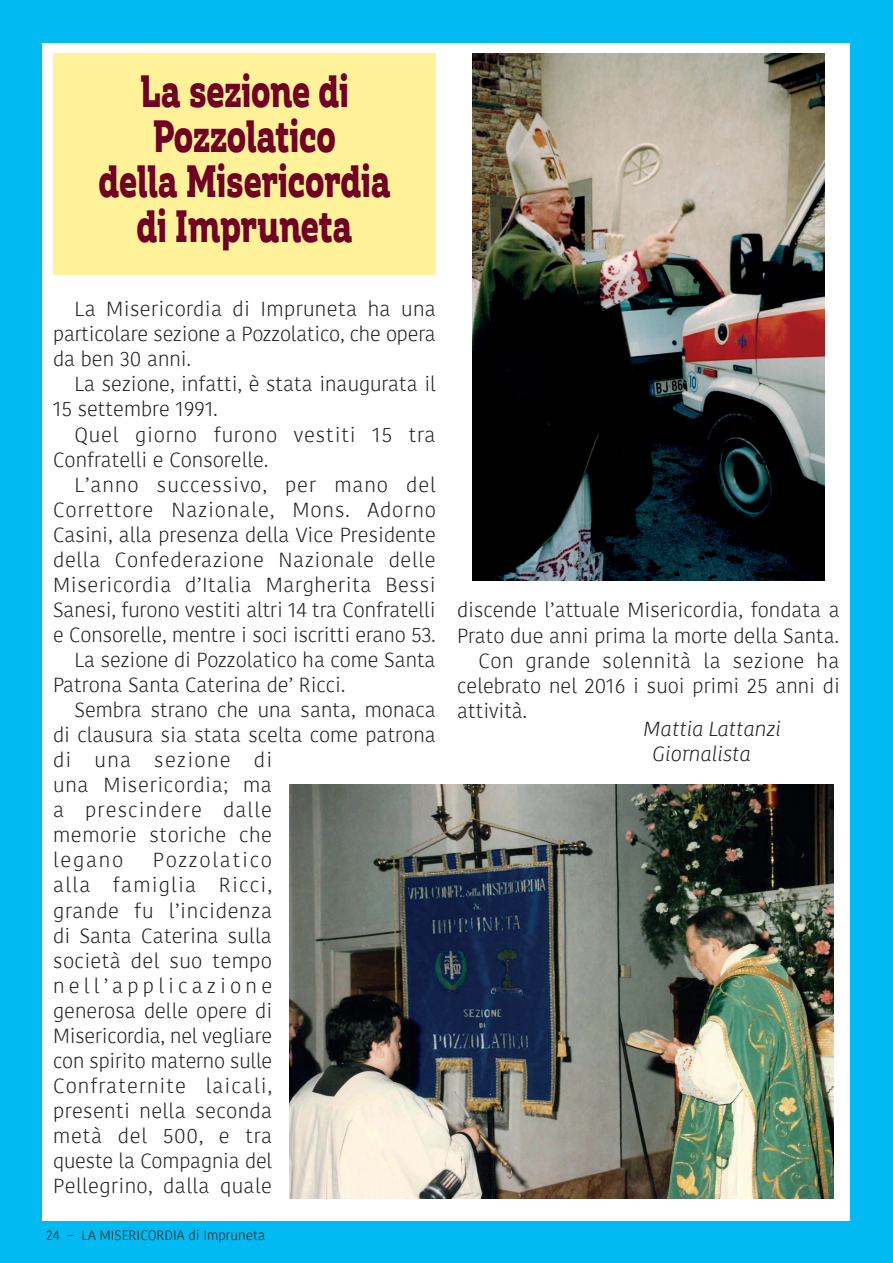
<style>
.page{position:relative;width:893px;height:1263px;background:#00baf1}
.page>*{position:absolute;margin:0;border:0;box-sizing:border-box;transform-origin:0 0}
.t1{font:800 45px/45px "Amazing Slab Trial";color:#71003f;text-align:center;scale:.7 1}
.t2{font:300 20.25px/25px "Kohinoor W00";color:#231f20;text-align:justify}
.t3{font:300 20.25px "Kohinoor W00";letter-spacing:.03em;color:#231f20}
.t4{font:300 20.25px "Kohinoor W00";letter-spacing:.045em;color:#231f20}
.t5{font:300 20.25px/25px "Kohinoor W00";letter-spacing:.04em;color:#231f20}
.t6{font:300 20.25px "Kohinoor W00";letter-spacing:.02em;color:#231f20}
.t7{font:italic 300 20.25px/25.5px "Kohinoor W00";color:#231f20}
.t8{font:300 20.25px "Kohinoor W00";letter-spacing:.025em;color:#231f20}
.t9{font:300 20.25px "Kohinoor W00";letter-spacing:.055em;color:#231f20}
.t10{font:300 20.25px "Kohinoor W00";letter-spacing:.06em;color:#231f20}
.t11{font:300 13.5px "Kohinoor W00";color:#231f20}
</style>
<div class="page">
<div style="left:43px;top:43px;width:807px;height:1177px;background:#fff"></div>
<div style="left:53px;top:53px;width:383px;height:221px;background:#fff298"></div>
<img style="left:289px;top:784px;width:544px;height:414px">
<img style="left:472px;top:53px;width:352px;height:527px">
<h1 class="t1" style="left:98px;top:64px;width:419px">La sezione di<br>Pozzolatico<br>della Misericordia di Impruneta</h1>
<p class="t2" style="left:53px;top:297px;width:384px;text-indent:21px">La Misericordia di Impruneta ha una particolare sezione a Pozzolatico, che opera da ben 30 anni.</p>
<p class="t2" style="left:53px;top:372px;width:384px;text-indent:21px">La sezione, infatti, è stata inaugurata il<br>15 settembre 1991.</p>
<p class="t5" style="left:53px;top:422px;width:384px;text-indent:21px">Quel giorno furono vestiti 15 tra<br>Confratelli e Consorelle.</p>
<p class="t4" style="left:74px;top:472px;width:363px">L’anno successivo, per mano del</p>
<p class="t4" style="left:53px;top:497px;width:384px">Correttore Nazionale, Mons. Adorno</p>
<p class="t2" style="left:53px;top:522px;width:384px">Casini, alla presenza della Vice Presidente</p>
<p class="t3" style="left:53px;top:547px;width:384px">della Confederazione Nazionale delle</p>
<p class="t3" style="left:53px;top:572px;width:384px">Misericordia d’Italia Margherita Bessi</p>
<p class="t2" style="left:53px;top:598px;width:384px">Sanesi, furono vestiti altri 14 tra Confratelli</p>
<p class="t2" style="left:53px;top:623px;width:384px">e Consorelle, mentre i soci iscritti erano 53.</p>
<p class="t2" style="left:74px;top:648px;width:363px">La sezione di Pozzolatico ha come Santa</p>
<p class="t2" style="left:53px;top:673px;width:294px">Patrona Santa Caterina de’ Ricci.</p>
<p class="t2" style="left:74px;top:698px;width:363px">Sembra strano che una santa, monaca</p>
<p class="t2" style="left:53px;top:723px;width:384px">di clausura sia stata scelta come patrona</p>
<p class="t10" style="left:53px;top:747px;width:221px">di una sezione di</p>
<p class="t3" style="left:53px;top:772px;width:220px">una Misericordia; ma</p>
<p class="t9" style="left:53px;top:797px;width:221px">a prescindere dalle</p>
<p class="t8" style="left:53px;top:822px;width:221px">memorie storiche che</p>
<p class="t2" style="left:53px;top:848px;width:72px">legano</p>
<p class="t2" style="left:53px;top:848px;width:221px;text-indent:100px">Pozzolatico alla famiglia Ricci, grande fu l’incidenza di Santa Caterina sulla società del suo tempo nell’applicazione generosa delle opere di Misericordia, nel vegliare con spirito materno sulle Confraternite laicali, presenti nella seconda metà del 500, e tra queste la Compagnia del Pellegrino, dalla quale</p>
<p class="t11" style="left:46px;top:1227px;width:221px">24 − LA MISERICORDIA di Impruneta</p>
<p class="t2" style="left:457px;top:598px;width:384px">discende l’attuale Misericordia, fondata a</p>
<p class="t2" style="left:457px;top:623px;width:383px">Prato due anni prima la morte della Santa.</p>
<p class="t6" style="left:478px;top:648px;width:363px">Con grande solennità la sezione ha</p>
<p class="t2" style="left:457px;top:673px;width:384px">celebrato nel 2016 i suoi primi 25 anni di</p>
<p class="t2" style="left:457px;top:698px;width:71px">attività.</p>
<p class="t7" style="left:652px;top:716px;width:130px;text-indent:-9px">Mattia Lattanzi<br>Giornalista</p>
</div>
